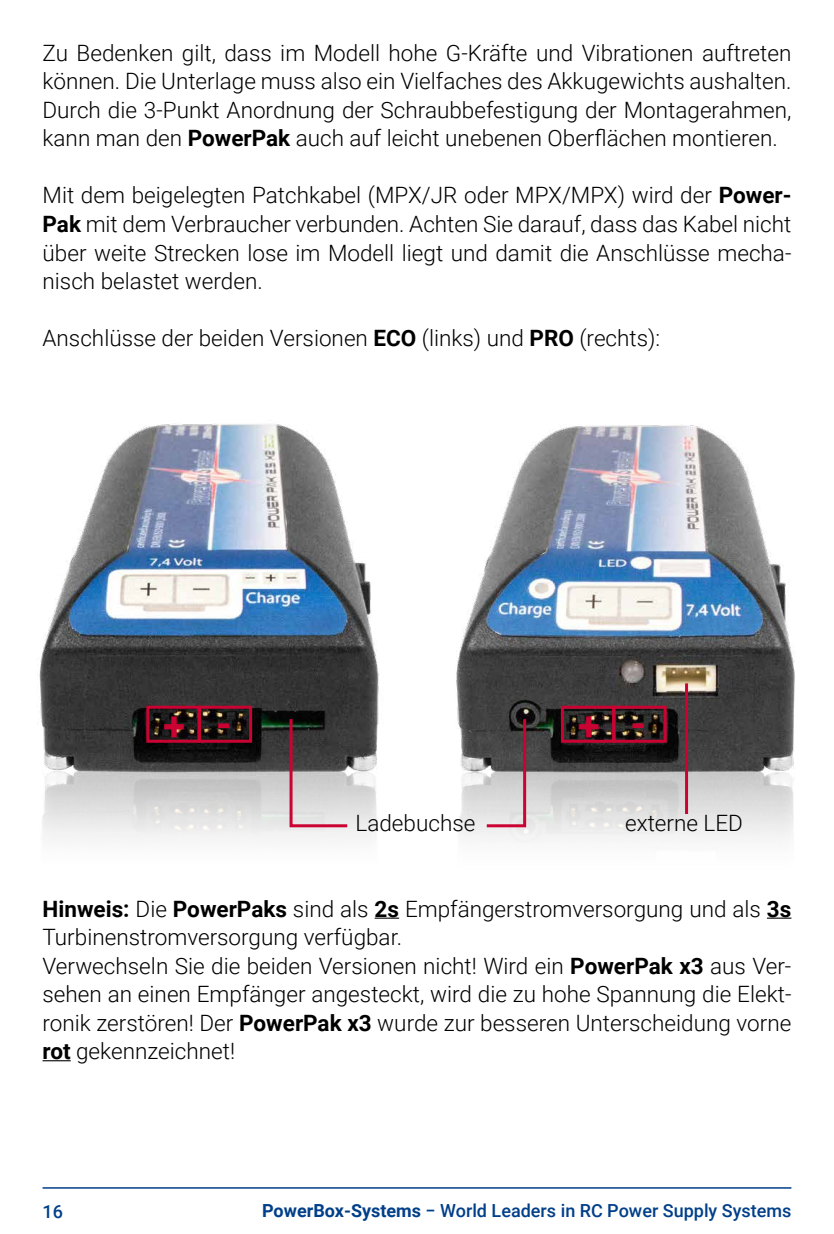
<style>
.page{position:relative;width:834px;height:1234px;background:#fff}
.page>*{position:absolute;margin:0;border:0;box-sizing:border-box;transform-origin:0 0}
.t1{font:700 40.5px "Roboto";color:#ca0332}
.t2{font:300 22.5px/28.5px "Roboto";color:#000;text-align:justify}
.t3{font:500 18px "Roboto";color:#003f89}
.s1{font-weight:700}
</style>
<div class="page">
<hr style="left:43px;top:1186px;width:748px;height:2px;background:#003f89">
<img style="left:37px;top:423px;width:262px;height:418px">
<img style="left:299px;top:425px;width:496px;height:418px">
<svg style="left:374px;top:917px;width:25px;height:1px"></svg>
<svg style="left:767px;top:917px;width:24px;height:1px"></svg>
<hr style="left:43px;top:1059px;width:28px;height:2px;background:#000">
<svg style="left:288px;top:716px;width:62px;height:112px;background:#8a7d80"></svg>
<svg style="left:483px;top:716px;width:44px;height:112px;background:#938286"></svg>
<hr style="left:685px;top:683px;width:3px;height:130px;background:#ca0332">
<div style="left:146px;top:705px;width:54px;height:37px;border:3px solid #ca0332"></div>
<div style="left:198px;top:705px;width:54px;height:37px;border:3px solid #ca0332"></div>
<div style="left:561px;top:705px;width:54px;height:37px;border:3px solid #ca0332"></div>
<div style="left:612px;top:705px;width:54px;height:37px;border:3px solid #ca0332"></div>
<p class="t2" style="left:43px;top:38px;width:750px">Zu Bedenken gilt, dass im Modell hohe G-Kräfte und Vibrationen auftreten können. Die Unterlage muss also ein Vielfaches des Akkugewichts aushalten.<br>Durch die 3-Punkt Anordnung der Schraubbefestigung der Montagerahmen, kann man den <span class="s1">PowerPak</span> auch auf leicht unebenen Oberflächen montieren.</p>
<p class="t2" style="left:43px;top:180px;width:750px">Mit dem beigelegten Patchkabel (MPX/JR oder MPX/MPX) wird der <span class="s1">Power-Pak</span> mit dem Verbraucher verbunden. Achten Sie darauf, dass das Kabel nicht über weite Strecken lose im Modell liegt und damit die Anschlüsse mecha&shy;nisch belastet werden.</p>
<p class="t2" style="left:43px;top:323px;width:619px">Anschlüsse der beiden Versionen <span class="s1">ECO</span> (links) und <span class="s1">PRO</span> (rechts):</p>
<h1 class="t1" style="left:163px;top:695px;width:70px">+ -</h1>
<p class="t2" style="left:355px;top:807px;width:121px">Ladebuchse</p>
<h1 class="t1" style="left:577px;top:695px;width:70px">+ -</h1>
<p class="t2" style="left:625px;top:807px;width:119px">externe LED</p>
<p class="t2" style="left:43px;top:893px;width:750px;text-align:left"><span class="s1">Hinweis:</span> Die <span class="s1">PowerPaks</span> sind als <span class="s1">2s</span> Empfängerstromversorgung und als <span class="s1">3s </span>Turbinenstromversorgung verfügbar.<br>Verwechseln Sie die beiden Versionen nicht! Wird ein <span class="s1">PowerPak x3</span> aus Ver&shy;sehen an einen Empfänger angesteckt, wird die zu hohe Spannung die Elekt&shy;ronik zerstören! Der <span class="s1">PowerPak x3</span> wurde zur besseren Unterscheidung vorne <span class="s1">rot</span> gekennzeichnet!</p>
<p class="t3" style="left:43px;top:1198px;width:22px">16</p>
<p class="t3" style="left:262px;top:1197px;width:530px"><span class="s1">PowerBox-Systems</span> − World Leaders in RC Power Supply Systems</p>
</div>
